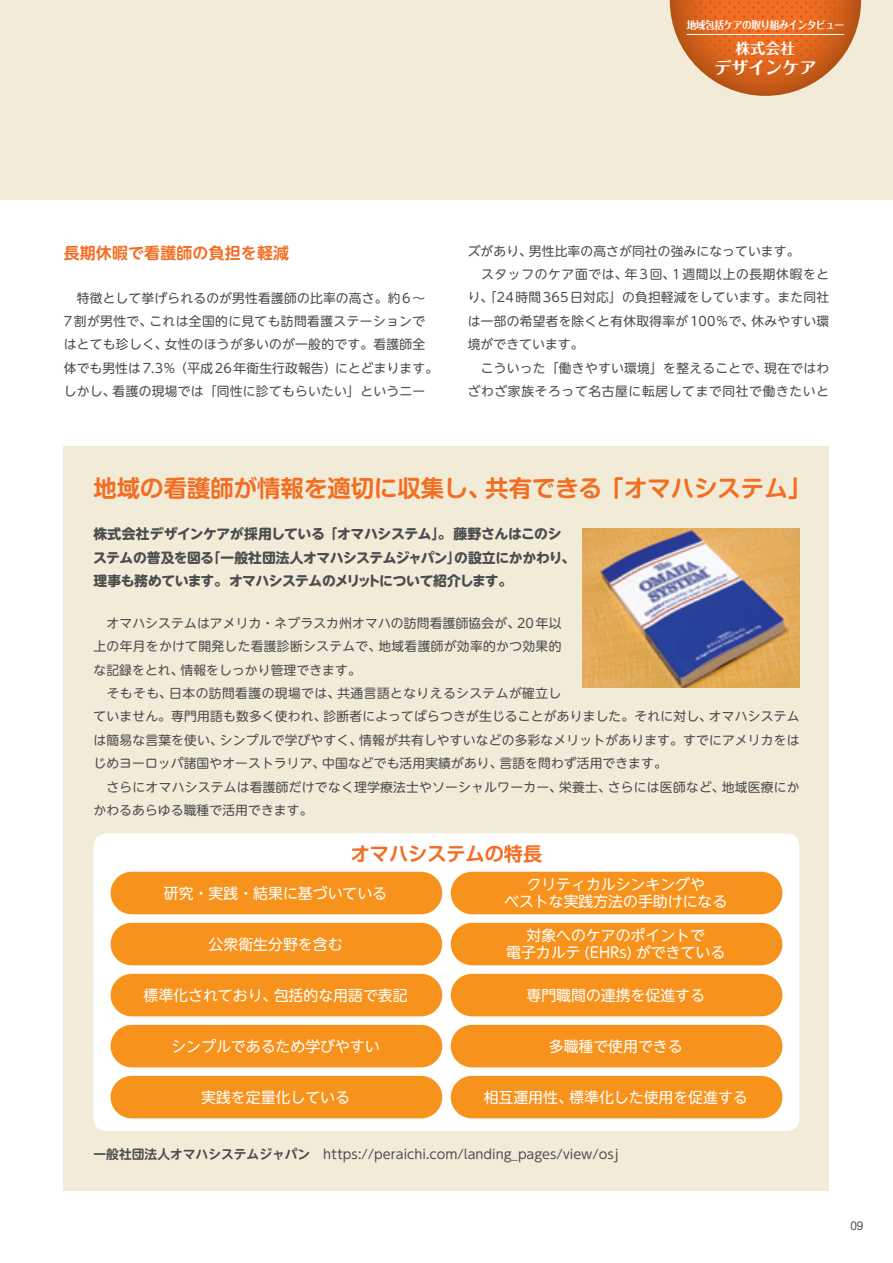
<style>
.page{position:relative;width:893px;height:1263px;background:#fff}
.page>*{position:absolute;margin:0;border:0;box-sizing:border-box;transform-origin:0 0}
.t1{font:700 23.4px "Shin M Go Pro De";color:#f36e21}
.t2{font:700 19.2px "Shin M Go Pro De";color:#f36e21}
.t3{font:700 16.95px "Maru Fo Pro";color:#fff}
.t4{font:700 15.9px "UD Shin M Go Pr 6 De";letter-spacing:.01em;color:#f36e21}
.t5{font:14.85px/17.2px "UD Shin M Go Pr 6";color:#fff;text-align:center}
.t6{font:700 14.85px "Maru Fo Pro";color:#fff}
.t7{font:700 13.8px/23.4px "UD Shin M Go Pr 6";letter-spacing:-.03em;color:#4b4c4d}
.t8{font:12.75px/23.4px "UD Shin M Go Pr 6";letter-spacing:.015em;color:#4b4c4d}
.t9{font:700 10.65px "Maru Fo Pro";letter-spacing:-.045em;color:#fff;scale:.91 1}
.t10{font:10.65px "Shin M Go Pr 6";color:#4b4c4d}
.s1{font-family:"UD Shin M Go Pr 6 De";font-weight:700}
</style>
<div class="page">
<div style="left:0;top:0;width:893px;height:200px;background:#f1ebd8"></div>
<svg style="left:670px;top:0;width:191px;height:96px"></svg>
<hr style="left:687px;top:34px;width:157px;height:1px;background:#fff">
<div style="left:64px;top:446px;width:765px;height:745px;background:#f1ebd8"></div>
<div style="left:94px;top:833px;width:705px;height:298px;background:#fff;border-radius:13px"></div>
<img style="left:583px;top:528px;width:216px;height:160px">
<div style="left:111px;top:1076px;width:331px;height:42px;background:#f7931d;border-radius:21px"></div>
<div style="left:451px;top:1076px;width:331px;height:42px;background:#f7931d;border-radius:21px"></div>
<div style="left:111px;top:1025px;width:331px;height:42px;background:#f7931d;border-radius:21px"></div>
<div style="left:451px;top:1025px;width:331px;height:42px;background:#f7931d;border-radius:21px"></div>
<div style="left:111px;top:974px;width:331px;height:42px;background:#f7931d;border-radius:21px"></div>
<div style="left:451px;top:974px;width:331px;height:42px;background:#f7931d;border-radius:21px"></div>
<div style="left:111px;top:923px;width:331px;height:42px;background:#f7931d;border-radius:21px"></div>
<div style="left:451px;top:923px;width:331px;height:42px;background:#f7931d;border-radius:21px"></div>
<div style="left:111px;top:872px;width:331px;height:42px;background:#f7931d;border-radius:21px"></div>
<div style="left:451px;top:872px;width:331px;height:42px;background:#f7931d;border-radius:21px"></div>
<p class="t9" style="left:687px;top:16px;width:174px">地域包括ケアの取り組みインタビュー</p>
<p class="t6" style="left:736px;top:36px;width:61px">株式会社</p>
<h3 class="t3" style="left:714px;top:54px;width:104px">デザインケア</h3>
<p class="t4" style="left:64px;top:239px;width:227px">長期休暇で看護師の負担を軽減</p>
<p class="t8" style="left:64px;top:285px;width:376px">　特徴として挙げられるのが男性看護師の比率の高さ。約6～<br>7割が男性で、これは全国的に見ても訪問看護ステーションではとても珍しく、女性のほうが多いのが一般的です。看護師全体でも男性は7.3％（平成26年衛生行政報告）にとどまります。しかし、看護の現場では「同性に診てもらいたい」というニー</p>
<p class="t8" style="left:468px;top:238px;width:363px">ズがあり、男性比率の高さが同社の強みになっています。<br>　スタッフのケア面では、年3回、1週間以上の長期休暇をとり、「24時間365日対応」の負担軽減をしています。また同社は一部の希望者を除くと有休取得率が100％で、休みやすい環境ができています。<br>　こういった「働きやすい環境」を整えることで、現在ではわざわざ家族そろって名古屋に転居してまで同社で働きたいと</p>
<h1 class="t1" style="left:94px;top:469px;width:719px">地域の看護師が情報を適切に収集し、共有できる「オマハシステム」</h1>
<p class="t7" style="left:93px;top:522px;width:484px">株式会社デザインケアが採用している「オマハシステム」。藤野さんはこのシステムの普及を図る「一般社団法人オマハシステムジャパン」の設立にかかわり、理事も務めています。オマハシステムのメリットについて紹介します。</p>
<p class="t8" style="left:94px;top:610px;width:708px">　オマハシステムはアメリカ・ネブラスカ州オマハの訪問看護師協会が、20年以<br>上の年月をかけて開発した看護診断システムで、地域看護師が効率的かつ効果的<br>な記録をとれ、情報をしっかり管理できます。<br>　そもそも、日本の訪問看護の現場では、共通言語となりえるシステムが確立し<br>ていません。専門用語も数多く使われ、診断者によってばらつきが生じることがありました。それに対し、オマハシステムは簡易な言葉を使い、シンプルで学びやすく、情報が共有しやすいなどの多彩なメリットがあります。すでにアメリカをはじめヨーロッパ諸国やオーストラリア、中国などでも活用実績があり、言語を問わず活用できます。<br>　さらにオマハシステムは看護師だけでなく理学療法士やソーシャルワーカー、栄養士、さらには医師など、地域医療にかかわるあらゆる職種で活用できます。</p>
<h2 class="t2" style="left:351px;top:838px;width:193px">オマハシステムの特長</h2>
<p class="t5" style="left:164px;top:883px;width:225px">研究・実践・結果に基づいている</p>
<p class="t5" style="left:504px;top:875px;width:225px">クリティカルシンキングや<br>ベストな実践方法の手助けになる</p>
<p class="t5" style="left:209px;top:934px;width:135px">公衆衛生分野を含む</p>
<p class="t5" style="left:506px;top:926px;width:221px">対象へのケアのポイントで<br>電子カルテ (EHRs) ができている</p>
<p class="t5" style="left:143px;top:985px;width:266px">標準化されており、包括的な用語で表記</p>
<p class="t5" style="left:526px;top:985px;width:180px">専門職間の連携を促進する</p>
<p class="t5" style="left:171px;top:1037px;width:210px">シンプルであるため学びやすい</p>
<p class="t5" style="left:549px;top:1037px;width:135px">多職種で使用できる</p>
<p class="t5" style="left:201px;top:1088px;width:150px">実践を定量化している</p>
<p class="t5" style="left:484px;top:1088px;width:266px">相互運用性、標準化した使用を促進する</p>
<p class="t8" style="left:94px;top:1142px;width:540px"><span class="s1">一般社団法人オマハシステムジャパン　</span>https://peraichi.com/landing_pages/view/osj　</p>
<p class="t10" style="left:850px;top:1217px;width:14px">09</p>
</div>
